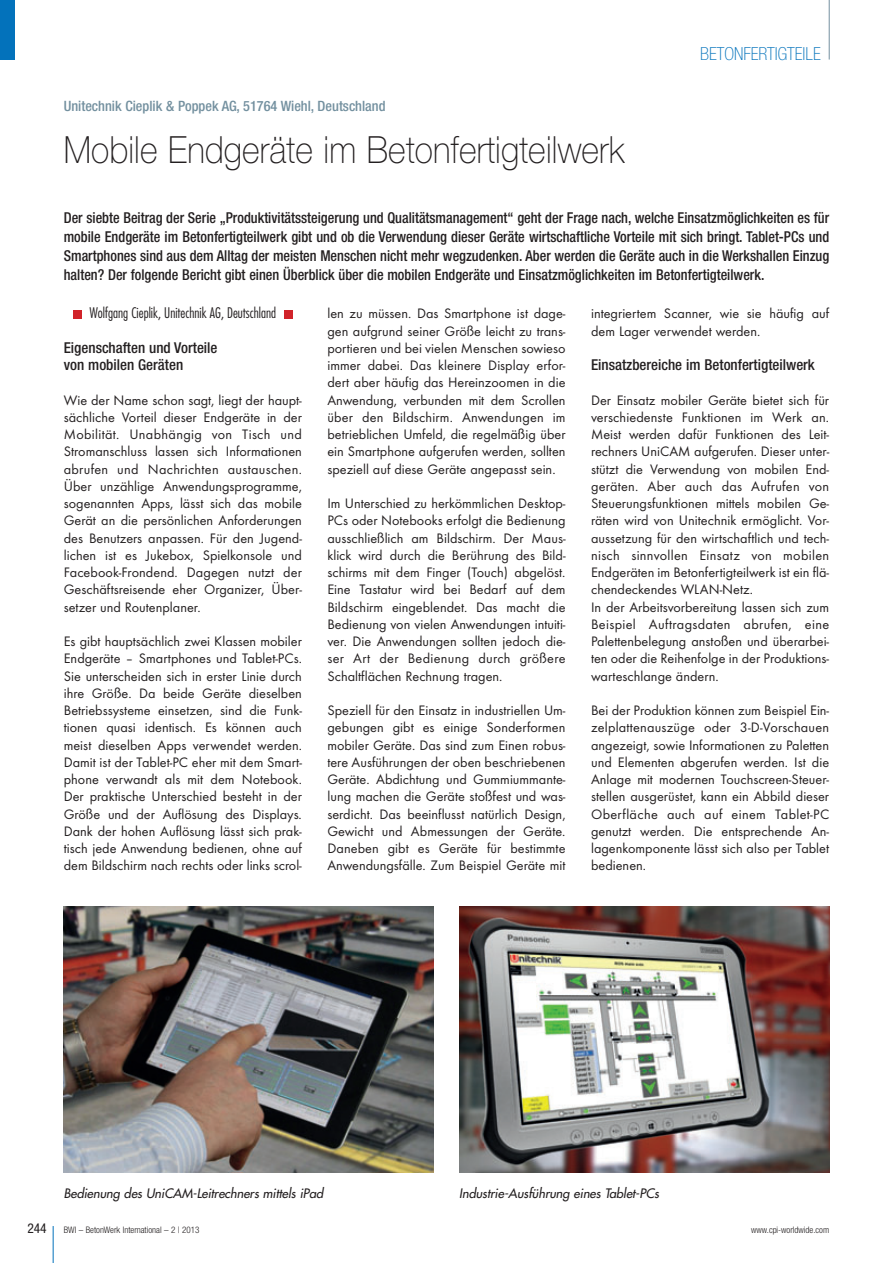
<style>
.page{position:relative;width:893px;height:1263px;background:#fff}
.page>*{position:absolute;margin:0;border:0;box-sizing:border-box;transform-origin:0 0}
.t1{font:100 37.5px "Helvetica Neue";letter-spacing:.005em;color:#231f20;scale:.9 1}
.t2{font:100 condensed 18px "Helvetica Neue";color:#0372bb}
.t3{font:500 condensed 15px/18.8px "Helvetica Neue";color:#231f20;text-align:justify;scale:.95 1}
.t4{font:500 condensed 15px/17.2px "Helvetica Neue";color:#231f20}
.t5{font:14.25px/17.2px "Futura T";color:#231f20;text-align:justify}
.t6{font:500 condensed 14.25px "Helvetica Neue";color:#73909f}
.t7{font:300 condensed 14.25px "Futura";color:#231f20}
.t8{font:condensed 13.5px "Helvetica Neue";color:#231f20}
.t9{font:italic 12.75px "Futura";letter-spacing:-.005em;color:#231f20}
.t10{font:300 condensed 9px "Helvetica Neue";color:#231f20}
</style>
<div class="page">
<img style="left:64px;top:906px;width:370px;height:266px">
<img style="left:459px;top:906px;width:370px;height:266px">
<hr style="left:53px;top:1226px;width:1px;height:37px;background:#0372bb">
<hr style="left:829px;top:0;width:1px;height:60px;background:#73909f">
<div style="left:0;top:0;width:15px;height:60px;background:#0372bb"></div>
<div style="left:73px;top:310px;width:9px;height:8px;background:#d1232a"></div>
<div style="left:284px;top:310px;width:9px;height:8px;background:#d1232a"></div>
<p class="t6" style="left:64px;top:101px;width:323px">Unitechnik Cieplik &amp; Poppek AG, 51764 Wiehl, Deutschland</p>
<h1 class="t1" style="left:64px;top:136px;width:624px">Mobile Endgeräte im Betonfertigteilwerk</h1>
<p class="t2" style="left:700px;top:47px;width:122px">BETONFERTIGTEILE</p>
<p class="t3" style="left:64px;top:210px;width:807px">Der siebte Beitrag der Serie „Produktivitätssteigerung und Qualitätsmanagement“ geht der Frage nach, welche Einsatzmöglichkeiten es für mobile Endgeräte im Betonfertigteilwerk gibt und ob die Verwendung dieser Geräte wirtschaftliche Vorteile mit sich bringt. Tablet-PCs und Smartphones sind aus dem Alltag der meisten Menschen nicht mehr wegzudenken. Aber werden die Geräte auch in die Werkshallen Einzug halten? Der folgende Bericht gibt einen Überblick über die mobilen Endgeräte und Einsatzmöglichkeiten im Betonfertigteilwerk.</p>
<p class="t7" style="left:90px;top:307px;width:188px">Wolfgang Cieplik, Unitechnik AG, Deutschland</p>
<p class="t4" style="left:64px;top:340px;width:155px">Eigenschaften und Vorteile von mobilen Geräten</p>
<p class="t5" style="left:64px;top:392px;width:240px">Wie der Name schon sagt, liegt der haupt&shy;sächliche Vorteil dieser Endgeräte in der Mobilität. Unabhängig von Tisch und Stromanschluss lassen sich Informationen abrufen und Nachrichten austauschen.<br>Über unzählige Anwendungsprogramme, sogenannten Apps, lässt sich das mobile Gerät an die persönlichen Anforderungen des Benutzers anpassen. Für den Jugend - lichen ist es Jukebox, Spielkonsole und Face book-Frondend. Dagegen nutzt der Geschäftsreisende eher Organizer, Über - setzer und Routenplaner.</p>
<p class="t5" style="left:64px;top:634px;width:240px">Es gibt hauptsächlich zwei Klassen mobiler Endgeräte – Smartphones und Tablet-PCs.<br>Sie unterscheiden sich in erster Linie durch ihre Größe. Da beide Geräte dieselben Betriebssysteme einsetzen, sind die Funk - tionen quasi identisch. Es können auch meist dieselben Apps verwendet werden.<br>Damit ist der Tablet-PC eher mit dem Smart - phone verwandt als mit dem Notebook.<br>Der praktische Unterschied besteht in der Größe und der Auflösung des Displays.<br>Dank der hohen Auflösung lässt sich prak&shy;tisch jede Anwendung bedienen, ohne auf dem Bildschirm nach rechts oder links scrol-</p>
<p class="t5" style="left:327px;top:306px;width:240px">len zu müssen. Das Smartphone ist dage&shy;gen aufgrund seiner Größe leicht zu trans&shy;portieren und bei vielen Menschen sowieso immer dabei. Das kleinere Display erfor&shy;dert aber häufig das Hereinzoomen in die Anwendung, verbunden mit dem Scrollen über den Bildschirm. Anwendungen im betrieblichen Umfeld, die regelmäßig über ein Smartphone aufgerufen werden, sollten speziell auf diese Geräte angepasst sein.</p>
<p class="t5" style="left:327px;top:496px;width:240px">Im Unterschied zu herkömmlichen Desktop-PCs oder Notebooks erfolgt die Bedienung ausschließlich am Bildschirm. Der Maus - klick wird durch die Berührung des Bild - schirms mit dem Finger (Touch) abgelöst.<br>Eine Tastatur wird bei Bedarf auf dem Bildschirm eingeblendet. Das macht die Bedienung von vielen Anwendungen intuiti&shy;ver. Die Anwendungen sollten jedoch die&shy;ser Art der Bedienung durch größere Schaltflächen Rechnung tragen.</p>
<p class="t5" style="left:327px;top:703px;width:240px">Speziell für den Einsatz in industriellen Um - gebungen gibt es einige Sonderformen mobiler Geräte. Das sind zum Einen robus&shy;tere Ausführungen der oben beschriebenen Geräte. Abdichtung und Gummium mante - lung machen die Geräte stoßfest und was&shy;serdicht. Das beeinflusst natürlich Design, Gewicht und Abmessungen der Geräte.<br>Daneben gibt es Geräte für bestimmte Anwendungsfälle. Zum Beispiel Geräte mit</p>
<p class="t5" style="left:591px;top:306px;width:240px">integriertem Scanner, wie sie häufig auf dem Lager verwendet werden.</p>
<p class="t4" style="left:591px;top:357px;width:225px">Einsatzbereiche im Betonfertigteilwerk</p>
<p class="t5" style="left:591px;top:392px;width:240px;text-align:left">Der Einsatz mobiler Geräte bietet sich für verschiedenste Funktionen im Werk an.<br>Meist werden dafür Funktionen des Leit - rechners UniCAM aufgerufen. Dieser unter&shy;stützt die Verwendung von mobilen End - geräten. Aber auch das Aufrufen von Steue rungsfunktionen mittels mobilen Ge - räten wird von Unitechnik ermöglicht. Vor - aus setzung für den wirtschaftlich und tech&shy;nisch sinnvollen Einsatz von mobilen Endgeräten im Betonfertigteilwerk ist ein flä&shy;chendeckendes WLAN-Netz.<br>In der Arbeitsvorbereitung lassen sich zum Beispiel Auftragsdaten abrufen, eine Palettenbelegung anstoßen und überarbei&shy;ten oder die Reihenfolge in der Produk tions - warteschlange ändern.</p>
<p class="t5" style="left:591px;top:703px;width:240px">Bei der Produktion können zum Beispiel Ein - zelplattenauszüge oder 3-D-Vorschauen angezeigt, sowie Informationen zu Paletten und Elementen abgerufen werden. Ist die Anlage mit modernen Touchscreen-Steuer - stellen ausgerüstet, kann ein Abbild dieser Oberfläche auch auf einem Tablet-PC genutzt werden. Die entsprechende An - lagen komponente lässt sich also per Tablet bedienen.</p>
<p class="t9" style="left:64px;top:1187px;width:263px">Bedienung des UniCAM-Leitrechners mittels iPad</p>
<p class="t9" style="left:459px;top:1187px;width:204px">Industrie-Ausführung eines Tablet-PCs</p>
<p class="t8" style="left:27px;top:1223px;width:21px">244</p>
<p class="t10" style="left:64px;top:1226px;width:137px">BWI – BetonWerk International – 2 | 2013</p>
<p class="t10" style="left:751px;top:1226px;width:79px">www.cpi-worldwide.com</p>
</div>
